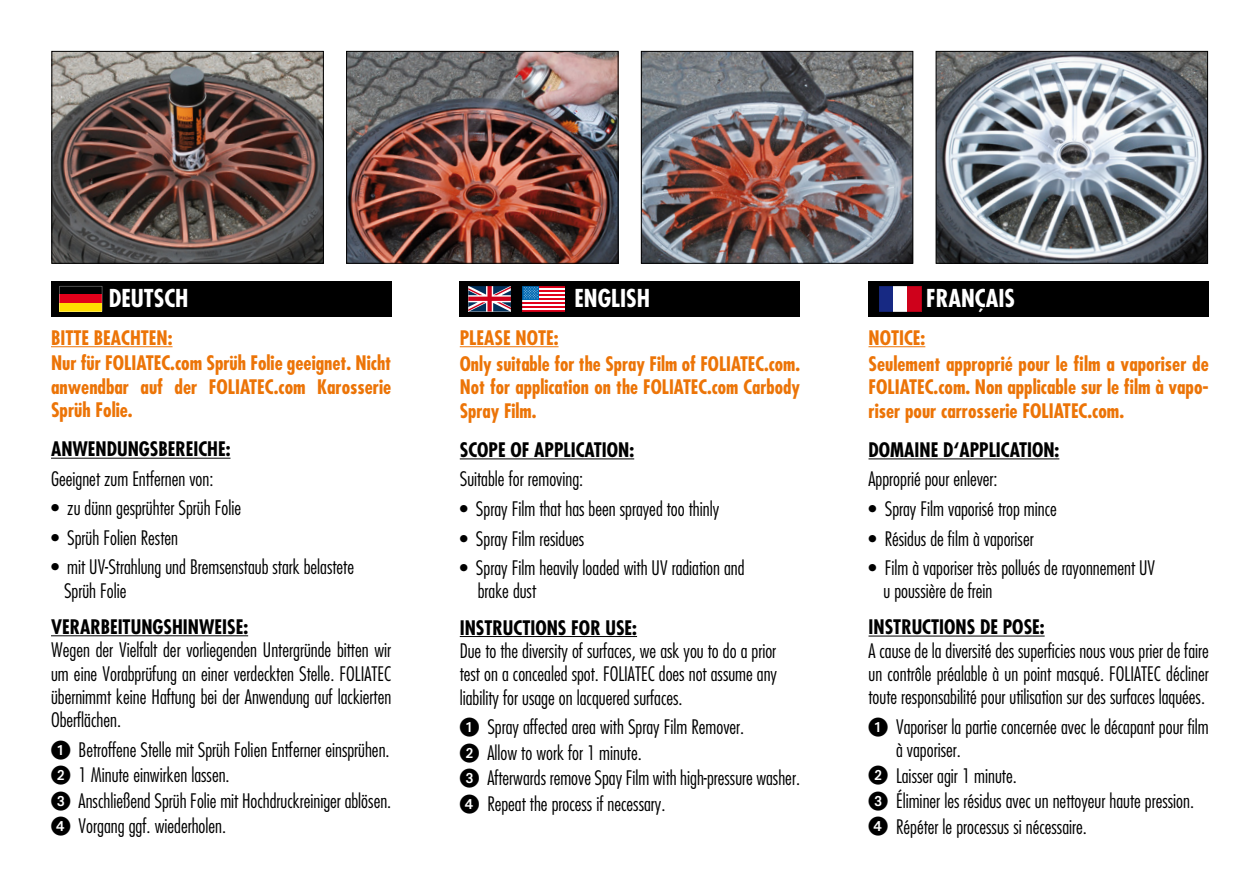
<style>
.page{position:relative;width:1259px;height:893px;background:#fff}
.page>*{position:absolute;margin:0;border:0;box-sizing:border-box;transform-origin:0 0}
.t1{font:700 condensed 24px "Futura";color:#fff}
.t2{font:300 condensed 19.5px/23.4px "Futura";color:#000}
.t3{font:700 condensed 19.5px/23.4px "Futura";color:#ec7407}
.t4{font:700 condensed 19.5px "Futura";color:#000}
.s1{font-family:"European Pi One";font-weight:400;font-stretch:normal}
</style>
<div class="page">
<hr style="left:51px;top:346px;width:121px;height:1px;background:#ec7407">
<hr style="left:51px;top:458px;width:179px;height:1px;background:#000">
<hr style="left:51px;top:635px;width:197px;height:1px;background:#000">
<hr style="left:868px;top:346px;width:57px;height:1px;background:#ec7407">
<hr style="left:868px;top:458px;width:191px;height:1px;background:#000">
<hr style="left:868px;top:635px;width:176px;height:2px;background:#000">
<hr style="left:460px;top:346px;width:98px;height:1px;background:#ec7407">
<hr style="left:460px;top:458px;width:174px;height:1px;background:#000">
<hr style="left:460px;top:636px;width:177px;height:1px;background:#000">
<div style="left:460px;top:281px;width:340px;height:35px;background:#000"></div>
<svg style="left:522px;top:286px;width:43px;height:26px"></svg>
<svg style="left:468px;top:286px;width:43px;height:26px"></svg>
<div style="left:868px;top:281px;width:340px;height:35px;background:#000"></div>
<svg style="left:879px;top:286px;width:42px;height:26px"></svg>
<div style="left:51px;top:281px;width:340px;height:35px;background:#000"></div>
<svg style="left:60px;top:286px;width:42px;height:26px"></svg>
<img style="left:53px;top:53px;width:269px;height:209px">
<div style="left:51px;top:51px;width:273px;height:213px;border:1px solid #000"></div>
<img style="left:348px;top:53px;width:268px;height:209px">
<div style="left:346px;top:51px;width:272px;height:213px;border:1px solid #000"></div>
<img style="left:643px;top:53px;width:268px;height:209px">
<div style="left:641px;top:51px;width:272px;height:213px;border:1px solid #000"></div>
<img style="left:937px;top:53px;width:269px;height:209px">
<div style="left:935px;top:51px;width:273px;height:213px;border:1px solid #000"></div>
<p class="t1" style="left:109px;top:283px;width:81px">DEUTSCH</p>
<p class="t1" style="left:574px;top:283px;width:77px">ENGLISH</p>
<p class="t1" style="left:926px;top:283px;width:90px">FRANÇAIS</p>
<p class="t3" style="left:51px;top:325px;width:342px;line-height:25.5px">BITTE BEACHTEN:<br>Nur für FOLIATEC.com Sprüh Folie geeignet. Nicht</p>
<p class="t3" style="left:51px;top:375px;width:342px">anwendbar auf der FOLIATEC.com Karosserie<br>Sprüh Folie.</p>
<p class="t4" style="left:51px;top:437px;width:181px">ANWENDUNGSBEREICHE:</p>
<p class="t2" style="left:51px;top:466px;width:164px">Geeignet zum Entfernen von:</p>
<p class="t2" style="left:51px;top:496px;width:192px">• zu dünn gesprühter Sprüh Folie</p>
<p class="t2" style="left:51px;top:526px;width:128px">• Sprüh Folien Resten</p>
<p class="t2" style="left:64px;top:555px;width:291px;text-indent:-13px">• mit UV-Strahlung und Bremsenstaub stark belastete<br>Sprüh Folie</p>
<p class="t4" style="left:51px;top:614px;width:199px">VERARBEITUNGSHINWEISE:</p>
<p class="t2" style="left:51px;top:638px;width:342px;text-align:justify">Wegen der Vielfalt der vorliegenden Untergründe bitten wir um eine Vorabprüfung an einer verdeckten Stelle. FOLIATEC übernimmt keine Haftung bei der Anwendung auf lackierten Oberflächen.</p>
<p class="t2" style="left:51px;top:737px;width:342px;line-height:25.5px"><span class="s1">1</span> Betroffene Stelle mit Sprüh Folien Entferner einsprühen.<br><span class="s1">2</span> 1 Minute einwirken lassen.<br><span class="s1">3</span> Anschließend Sprüh Folie mit Hochdruckreiniger ablösen.<br><span class="s1">4</span> Vorgang ggf. wiederholen.</p>
<p class="t3" style="left:460px;top:325px;width:342px;line-height:26.1px">PLEASE NOTE:<br>Only suitable for the Spray Film of FOLIATEC.com.</p>
<p class="t3" style="left:460px;top:376px;width:342px">Not for application on the FOLIATEC.com Carbody<br>Spray Film.</p>
<p class="t4" style="left:460px;top:438px;width:176px">SCOPE OF APPLICATION:</p>
<p class="t2" style="left:460px;top:467px;width:125px">Suitable for removing:</p>
<p class="t2" style="left:460px;top:497px;width:261px">• Spray Film that has been sprayed too thinly</p>
<p class="t2" style="left:460px;top:526px;width:126px">• Spray Film residues</p>
<p class="t2" style="left:478px;top:556px;width:268px;text-indent:-18px">• Spray Film heavily loaded with UV radiation and brake dust</p>
<p class="t4" style="left:460px;top:615px;width:179px">INSTRUCTIONS FOR USE:</p>
<p class="t2" style="left:460px;top:639px;width:319px;text-align:justify">Due to the diversity of surfaces, we ask you to do a prior test on a concealed spot. FOLIATEC does not assume any liability for usage on lacquered surfaces.</p>
<p class="t2" style="left:460px;top:714px;width:342px;line-height:25.5px"><span class="s1">1</span> Spray affected area with Spray Film Remover.<br><span class="s1">2</span> Allow to work for 1 minute.<br><span class="s1">3</span> Afterwards remove Spay Film with high-pressure washer.<br><span class="s1">4</span> Repeat the process if necessary.</p>
<p class="t3" style="left:868px;top:325px;width:342px;line-height:26.1px">NOTICE:<br>Seulement approprié pour le film a vaporiser de</p>
<p class="t3" style="left:868px;top:376px;width:342px">FOLIATEC.com. Non applicable sur le film à vapo&shy;riser pour carrosserie FOLIATEC.com.</p>
<p class="t4" style="left:868px;top:438px;width:192px">DOMAINE D‘APPLICATION:</p>
<p class="t2" style="left:868px;top:467px;width:131px">Approprié pour enlever:</p>
<p class="t2" style="left:868px;top:497px;width:190px">• Spray Film vaporisé trop mince</p>
<p class="t2" style="left:868px;top:526px;width:167px">• Résidus de film à vaporiser</p>
<p class="t2" style="left:883px;top:556px;width:273px;text-indent:-15px">• Film à vaporiser très pollués de rayonnement UV u poussière de frein</p>
<p class="t4" style="left:868px;top:615px;width:178px">INSTRUCTIONS DE POSE:</p>
<p class="t2" style="left:868px;top:638px;width:342px;text-align:justify">A cause de la diversité des superficies nous vous prier de faire un contrôle préalable à un point masqué. FOLIATEC décliner toute responsabilité pour utilisation sur des surfaces laquées.</p>
<p class="t2" style="left:896px;top:714px;width:314px;text-indent:-28px"><span class="s1">1</span> Vaporiser la partie concernée avec le décapant pour film à vaporiser.</p>
<p class="t2" style="left:868px;top:762px;width:327px;line-height:25.5px"><span class="s1">2</span> Laisser agir 1 minute.<br><span class="s1">3</span> Éliminer les résidus avec un nettoyeur haute pression.<br><span class="s1">4</span> Répéter le processus si nécessaire.</p>
</div>
